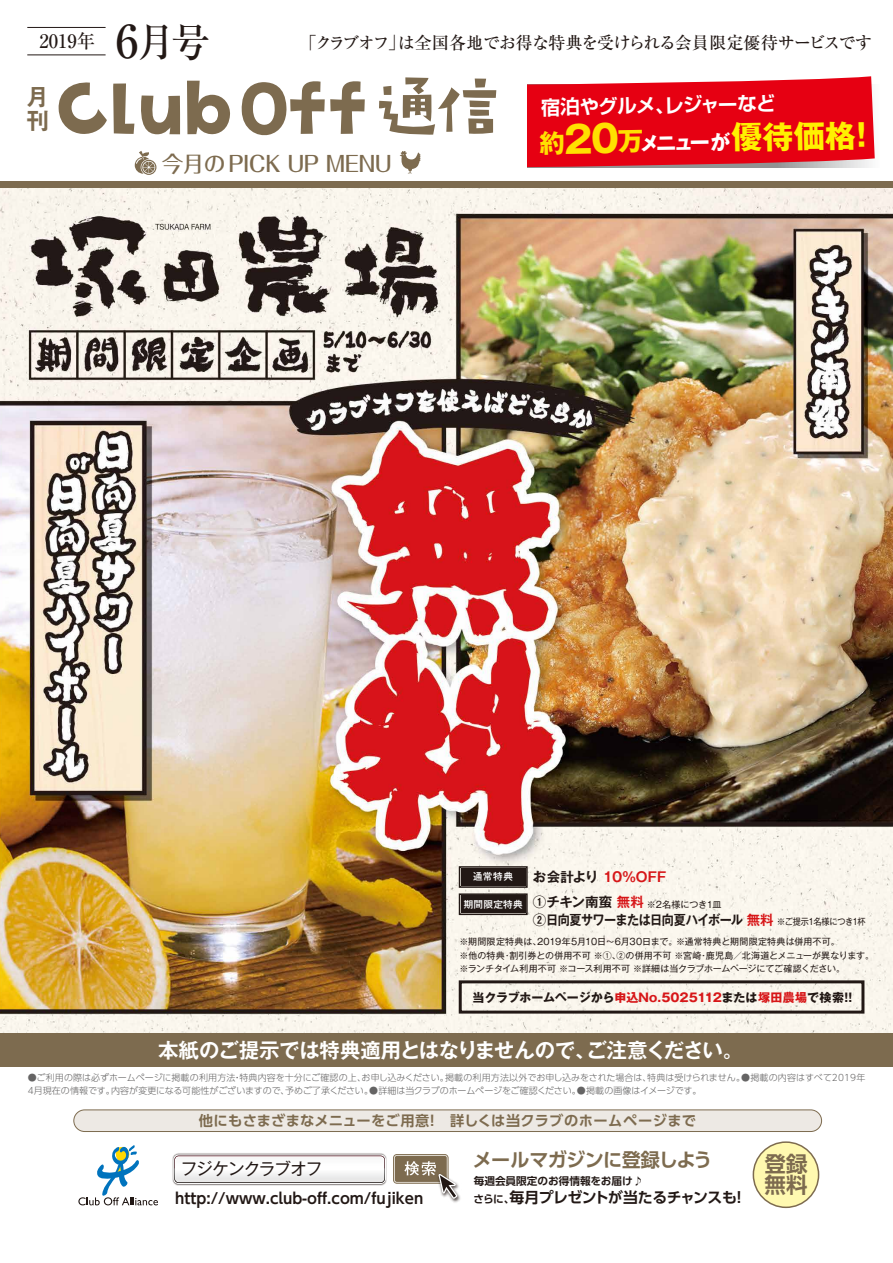
<style>
.page{position:relative;width:893px;height:1263px;background:#fff}
.page>*{position:absolute;margin:0;border:0;box-sizing:border-box;transform-origin:0 0}
.t1{font:82.35px "TA kirigirisu";letter-spacing:-.28em;color:#7d6b4f}
.t2{font:500 39.15px "Ryumin Pro";color:#221815}
.t3{font:24.15px/24.2px "Midashi Go Pro MB31";color:#7d6b4f}
.t4{font:500 21.6px "Folk Pro";color:#7d6b4f}
.t5{font:700 21.6px/21px "UD Shin Go Pro De";color:#7d6b4f}
.t6{font:700 20.4px "Gothic MB101 Pro De";letter-spacing:-.015em;color:#fff}
.t7{font:700 20.25px "Gothic MB101 Pro";color:#fff}
.t8{font:700 19.5px "Shin Go Pro De";color:#fff}
.t9{font:700 19.2px "UD Shin Go Pro De";letter-spacing:-.04em;color:#7d6b4f}
.t10{font:500 18.6px "Ryumin Pro";color:#221815}
.t11{font:500 16.95px "Ryumin Pro";letter-spacing:-.04em;color:#221815}
.t12{font:16.5px "Gothic MB101 Pro";letter-spacing:-.06em;color:#221815}
.t13{font:700 14.85px "UD Shin Go Pro De";color:#221815}
.t14{font:700 14.85px "UD Shin Go Pro De";letter-spacing:-.035em;color:#221815}
.t15{font:700 14.25px "UD Shin Go Pro De";letter-spacing:.02em;color:#7d6b4f}
.t16{font:700 13.5px "Gothic MB101 Pro De";letter-spacing:-.04em;color:#221815}
.t17{font:700 13.5px "Gothic MB101 Pro De";color:#d71618}
.t18{font:700 12px "Gothic MB101 Pro";letter-spacing:-.005em;color:#221815}
.t19{font:700 10.65px "UD Shin Go Pro De";color:#221815}
.t20{font:500 9.6px "Gothic MB101 Pro";color:#fff}
.t21{font:300 9px/13.2px "UD Shin Go Pro";color:#656464}
.t22{font:9px/13.5px "Gothic MB101 Pro";color:#221815}
.s1{font-size:45.3px}
.s2{font-size:75.15px}
.s3{font-size:25.65px;color:#ffe100}
.s4{font-size:37.35px;color:#ffe100}
.s5{font-size:31.2px;color:#fff100}
.s6{color:#221815}
.s7{color:#d71618}
.s8{font-family:"Gothic MB101 Pro";font-weight:400;font-size:9px}
.s9{font-weight:500;font-size:9.6px;color:#fff}
.s10{font-family:"Gothic MB101 Pro De";font-weight:700;font-size:13.5px}
.s11{font-family:"Gothic MB101 Pro De";font-weight:700;font-size:13.5px;color:#d71618}
.s12{font-size:10.65px}
</style>
<div class="page">
<img style="left:0;top:188px;width:893px;height:845px">
<hr style="left:27px;top:27px;width:79px;height:1px;background:#221815">
<hr style="left:27px;top:54px;width:79px;height:1px;background:#221815">
<div style="left:527px;top:85px;width:353px;height:83px;background:#fbfbfb"></div>
<svg style="left:527px;top:76px;width:348px;height:91px;background:#e51627"></svg>
<div style="left:0;top:1033px;width:893px;height:34px;background:#7d6b4f"></div>
<div style="left:0;top:181px;width:893px;height:7px;background:#7d6b4f"></div>
<svg style="left:135px;top:151px;width:21px;height:24px"></svg>
<svg style="left:400px;top:151px;width:20px;height:23px"></svg>
<div style="left:459px;top:980px;width:405px;height:33px;border:3px solid #221815"></div>
<div style="left:459px;top:866px;width:69px;height:22px;border:2px solid #221815"></div>
<div style="left:461px;top:868px;width:65px;height:18px;background:#221815"></div>
<div style="left:459px;top:893px;width:69px;height:22px;border:2px solid #221815"></div>
<div style="left:461px;top:895px;width:65px;height:18px;background:#221815"></div>
<div style="left:74px;top:1110px;width:748px;height:21px;background:#ede9e4;border-radius:11px"></div>
<div style="left:73px;top:1109px;width:749px;height:23px;border:1px solid #7d6b4f;border-radius:11px"></div>
<svg style="left:78px;top:1145px;width:80px;height:60px"></svg>
<svg style="left:393px;top:1154px;width:68px;height:47px"></svg>
<img style="left:172px;top:1153px;width:215px;height:33px">
<div style="left:173px;top:1154px;width:213px;height:30px;border:2px solid #fff;border-radius:4px"></div>
<svg style="left:173px;top:1154px;width:213px;height:29px"></svg>
<div style="left:753px;top:1142px;width:66px;height:65px;background:#fff9b0;border-radius:50%"></div>
<div style="left:753px;top:1141px;width:66px;height:67px;border:2px solid #7d6b4f;border-radius:50%"></div>
<h3 class="t10" style="left:40px;top:26px;width:57px">2019年</h3>
<h2 class="t2" style="left:116px;top:11px;width:96px"><span class="s1">6</span>月号</h2>
<h3 class="t11" style="left:300px;top:29px;width:574px">「クラブオフ」は全国各地でお得な特典を受けられる会員限定優待サービスです</h3>
<h3 class="t3" style="left:26px;top:82px;width:24px">月刊</h3>
<h1 class="t1" style="left:45px;top:68px;width:462px">ClubOff<span class="s2">通信</span></h1>
<h3 class="t4" style="left:162px;top:146px;width:231px">今月のPICK UP MENU</h3>
<h3 class="t8" style="left:541px;top:91px;width:236px;rotate:-1deg">宿泊やグルメ、レジャーなど</h3>
<h3 class="t7" style="left:539px;top:128px;width:339px;rotate:-1deg"><span class="s3">約</span><span class="s4">20</span><span class="s3">万</span>メニューが<span class="s5">優待価格！</span></h3>
<p class="t20" style="left:473px;top:869px;width:41px">通常特典</p>
<h3 class="t17" style="left:533px;top:866px;width:135px"><span class="s6">お会計より</span> 10%OFF</h3>
<h3 class="t16" style="left:533px;top:908px;width:334px">②日向夏サワーまたは日向夏ハイボール<span class="s7">無料</span> <span class="s8">※ご提示1名様につき1杯</span></h3>
<p class="t22" style="left:464px;top:896px;width:259px"><span class="s9">期間限定特典</span> <span class="s10">①チキン南蛮</span> <span class="s11">無料</span> ※2名様につき1皿</p>
<p class="t22" style="left:459px;top:934px;width:416px">※期間限定特典は、2019年5月10日～6月30日まで。※通常特典と期間限定特典は併用不可。<br>※他の特典・割引券との併用不可 ※①、②の併用不可 ※宮崎・鹿児島／北海道とメニューが異なります。※ランチタイム利用不可 ※コース利用不可 ※詳細は当クラブホームページにてご確認ください。</p>
<h3 class="t18" style="left:473px;top:987px;width:381px">当クラブホームページから<span class="s7">申込No.5025112</span>または<span class="s7">塚田農場</span>で検索!!</h3>
<h3 class="t6" style="left:158px;top:1033px;width:586px">本紙のご提示では特典適用とはなりませんので、ご注意ください。</h3>
<p class="t21" style="left:28px;top:1070px;width:839px">●ご利用の際は必ずホームページに掲載の利用方法・特典内容を十分にご確認の上、お申し込みください。掲載の利用方法以外でお申し込みをされた場合は、特典は受けられません。●掲載の内容はすべて2019年<br>4月現在の情報です。内容が変更になる可能性がございますので、予めご了承ください。●詳細は当クラブのホームページをご確認ください。●掲載の画像はイメージです。</p>
<h3 class="t15" style="left:199px;top:1109px;width:499px">他にもさまざまなメニューをご用意！　詳しくは当クラブのホームページまで</h3>
<h3 class="t12" style="left:181px;top:1155px;width:143px">フジケンクラブオフ</h3>
<h3 class="t13" style="left:175px;top:1186px;width:249px">http://www.club-off.com/fujiken</h3>
<h3 class="t9" style="left:473px;top:1144px;width:241px">メールマガジンに登録しよう</h3>
<p class="t19" style="left:474px;top:1172px;width:171px">毎週会員限定のお得情報をお届け♪</p>
<h3 class="t14" style="left:474px;top:1185px;width:269px"><span class="s12">さらに、</span>毎月プレゼントが当たるチャンスも!</h3>
<h3 class="t5" style="left:765px;top:1152px;width:45px">登録無料</h3>
</div>
